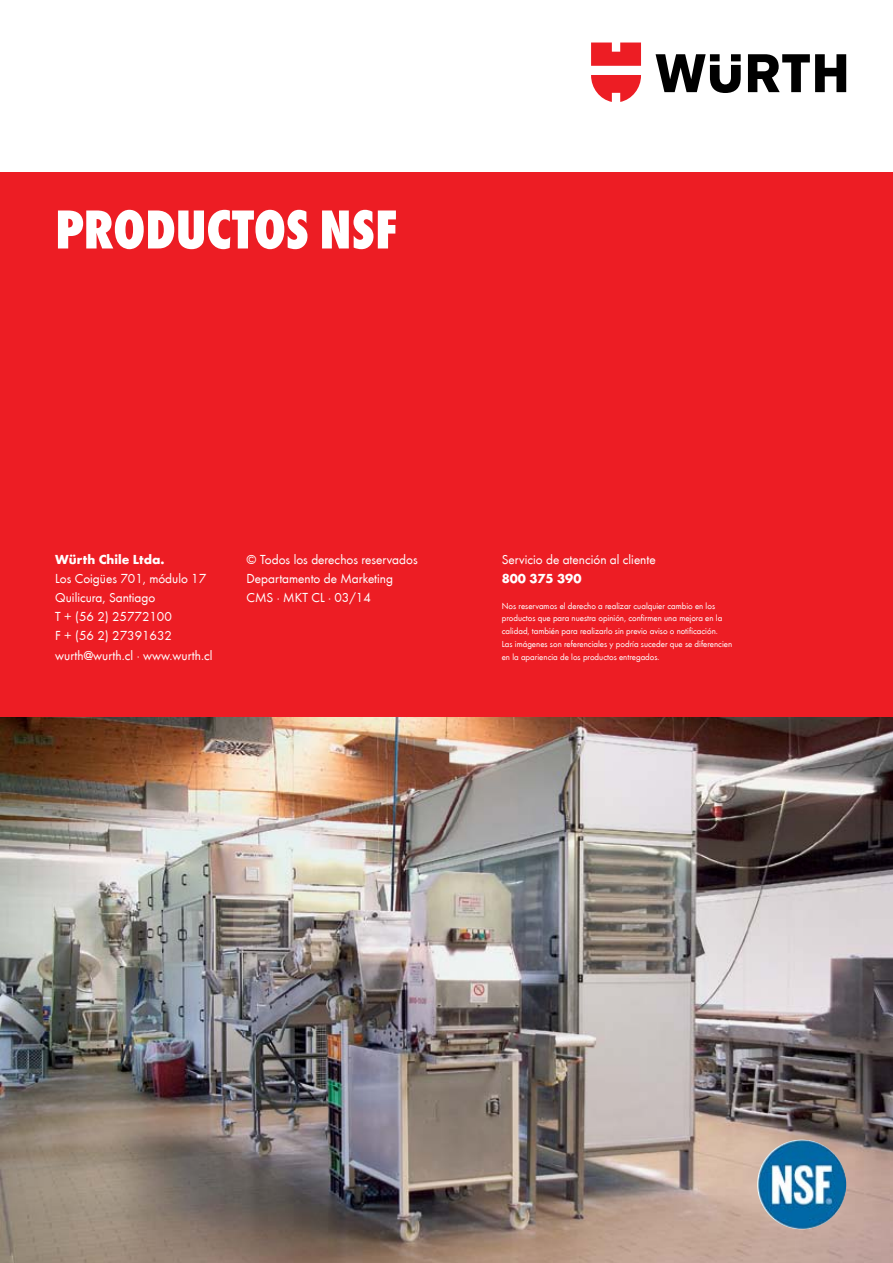
<style>
.page{position:relative;width:893px;height:1263px;background:#fff}
.page>*{position:absolute;margin:0;border:0;box-sizing:border-box;transform-origin:0 0}
.t1{font:800 condensed 57px "Wuerth";letter-spacing:-.005em;color:#fff}
.t2{font:13.5px/19.2px "Wuerth";color:#fff}
.t3{font:700 13.5px "Wuerth";color:#fff}
.t4{font:9px/12.8px "Wuerth";color:#fff}
</style>
<div class="page">
<div style="left:0;top:172px;width:893px;height:546px;background:#ed1d24"></div>
<img style="left:0;top:718px;width:893px;height:545px">
<svg style="left:656px;top:54px;width:190px;height:39px"></svg>
<svg style="left:591px;top:43px;width:50px;height:59px"></svg>
<img style="left:757px;top:1140px;width:89px;height:89px;border-radius:45px">
<h1 class="t1" style="left:55px;top:189px;width:343px">PRODUCTOS NSF</h1>
<h2 class="t3" style="left:55px;top:549px;width:111px">Würth Chile Ltda.</h2>
<h2 class="t2" style="left:55px;top:568px;width:159px">Los Coigües 701, módulo 17<br>Quilicura, Santiago<br>T + (56 2) 25772100<br>F + (56 2) 27391632 wurth@wurth.cl · www.wurth.cl</h2>
<h2 class="t2" style="left:247px;top:549px;width:173px">© Todos los derechos reservados<br>Departamento de Marketing<br>CMS · MKT CL · 03/14</h2>
<h2 class="t2" style="left:502px;top:549px;width:156px">Servicio de atención al cliente</h2>
<h2 class="t3" style="left:502px;top:569px;width:81px">800 375 390</h2>
<p class="t4" style="left:502px;top:599px;width:232px">Nos reservamos el derecho a realizar cualquier cambio en los productos que para nuestra opinión, confirmen una mejora en la calidad, también para realizarlo sin previo aviso o notificación.<br>Las imágenes son referenciales y podría suceder que se diferencien en la apariencia de los productos entregados.</p>
</div>
